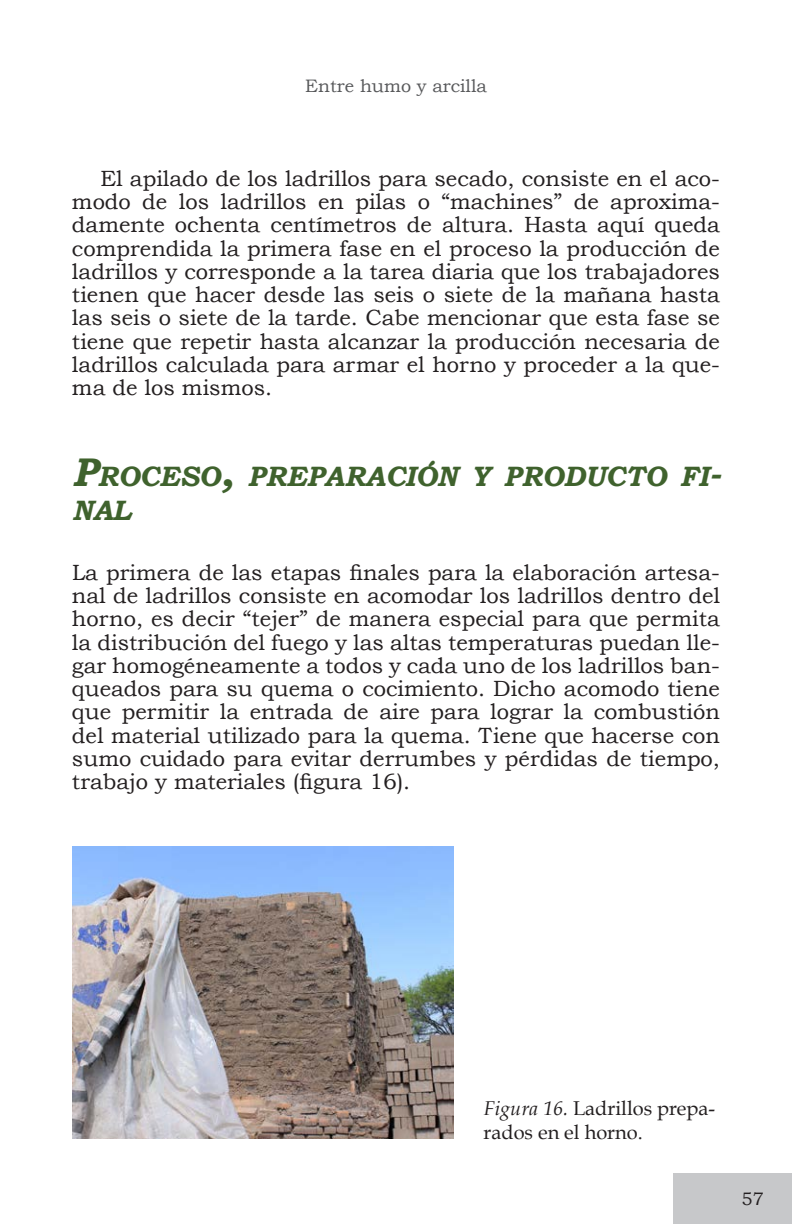
<style>
.page{position:relative;width:792px;height:1224px;background:#fff}
.page>*{position:absolute;margin:0;border:0;box-sizing:border-box;transform-origin:0 0}
.Subtitulo{font:italic 700 28px/34px "Bookman Old Style";color:#3f622d}
.TextoInicio{font:22px/23.2px "Bookman Old Style";color:#231f20;text-align:justify}
.TextoFinal{font:22px/23.2px "Bookman Old Style";color:#231f20;text-align:justify}
.PieFigura{font:20px/24px "Book Antiqua";color:#231f20}
.t1{font:18px "Bookman Old Style";color:#57585a}
.t2{font:18px "Bookman Old Style";color:#231f20}
.s1{font-size:40px}
.s2{font-style:italic}
</style>
<div class="page">
<div style="left:673px;top:1174px;width:119px;height:50px;background:#c7c8ca"></div>
<img style="left:72px;top:847px;width:381px;height:292px">
<p class="t1" style="left:305px;top:76px;width:183px">Entre humo y arcilla</p>
<p class="TextoFinal" style="left:72px;top:167px;width:650px;text-indent:28px">El apilado de los ladrillos para secado, consiste en el aco&shy;modo de los ladrillos en pilas o “machines” de aproxima&shy;damente ochenta centímetros de altura. Hasta aquí queda comprendida la primera fase en el proceso la producción de ladrillos y corresponde a la tarea diaria que los trabajadores tienen que hacer desde las seis o siete de la mañana hasta las seis o siete de la tarde. Cabe mencionar que esta fase se tiene que repetir hasta alcanzar la producción necesaria de ladrillos calculada para armar el horno y proceder a la que&shy;ma de los mismos.</p>
<p class="Subtitulo" style="left:72px;top:459px;width:650px"><span class="s1">P</span>ROCESO<span class="s1">,</span> PREPARACIÓN Y PRODUCTO FI<span class="s1">-<br></span>NAL</p>
<p class="TextoInicio" style="left:72px;top:561px;width:650px">La primera de las etapas finales para la elaboración artesa&shy;nal de ladrillos consiste en acomodar los ladrillos dentro del horno, es decir “tejer” de manera especial para que permita la distribución del fuego y las altas temperaturas puedan lle&shy;gar homogéneamente a todos y cada uno de los ladrillos ban&shy;queados para su quema o cocimiento. Dicho acomodo tiene que permitir la entrada de aire para lograr la combustión del material utilizado para la quema. Tiene que hacerse con sumo cuidado para evitar derrumbes y pérdidas de tiempo, trabajo y materiales (figura 16).</p>
<p class="PieFigura" style="left:484px;top:1096px;width:233px"><span class="s2">Figura 16.</span> Ladrillos prepa&shy;rados en el horno.</p>
<p class="t2" style="left:742px;top:1189px;width:24px">57</p>
</div>
